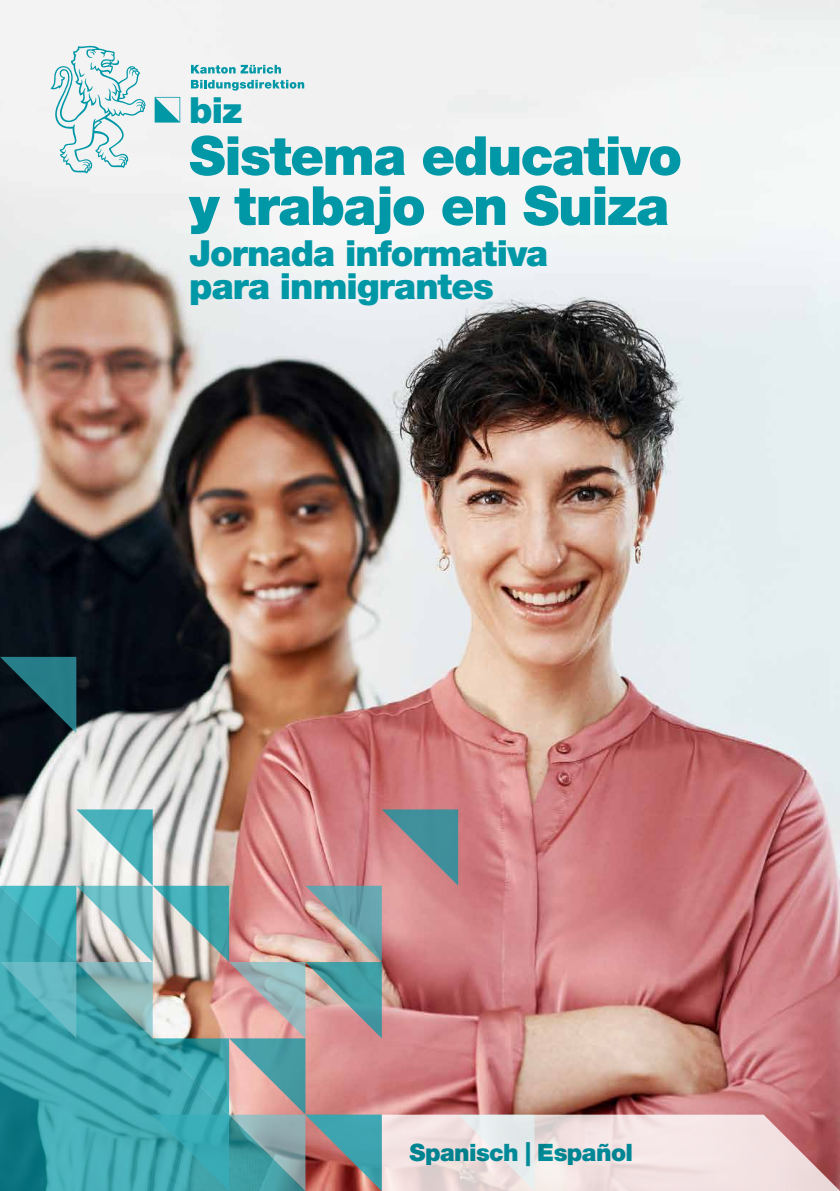
<style>
.page{position:relative;width:840px;height:1191px;background:#fff}
.page>*{position:absolute;margin:0;border:0;box-sizing:border-box;transform-origin:0 0}
.t1{font:900 54px/50px "Helvetica Neue LT Pro";letter-spacing:-.03em;color:#0097a6}
.t2{font:900 36px/33px "Helvetica Neue LT Pro";letter-spacing:-.025em;color:#0097a6}
.t3{font:900 24px "Helvetica Neue LT Pro";letter-spacing:-.025em;color:#0097a6}
</style>
<div class="page">
<img style="left:0;top:0;width:839px;height:809px">
<svg style="left:0;top:657px;width:76px;height:76px;background:#17454f"></svg>
<img style="left:0;top:809px;width:839px;height:382px">
<svg style="left:191px;top:65px;width:90px;height:9px"></svg>
<svg style="left:191px;top:80px;width:113px;height:11px"></svg>
<svg style="left:155px;top:97px;width:25px;height:25px"></svg>
<svg style="left:50px;top:45px;width:96px;height:128px"></svg>
<p class="t2" style="left:189px;top:93px;width:55px">biz</p>
<h1 class="t1" style="left:189px;top:130px;width:494px">Sistema educativo y trabajo en Suiza</h1>
<p class="t2" style="left:189px;top:236px;width:360px">Jornada informativa para inmigrantes</p>
<p class="t3" style="left:409px;top:1138px;width:225px">Spanisch | Español</p>
</div>
